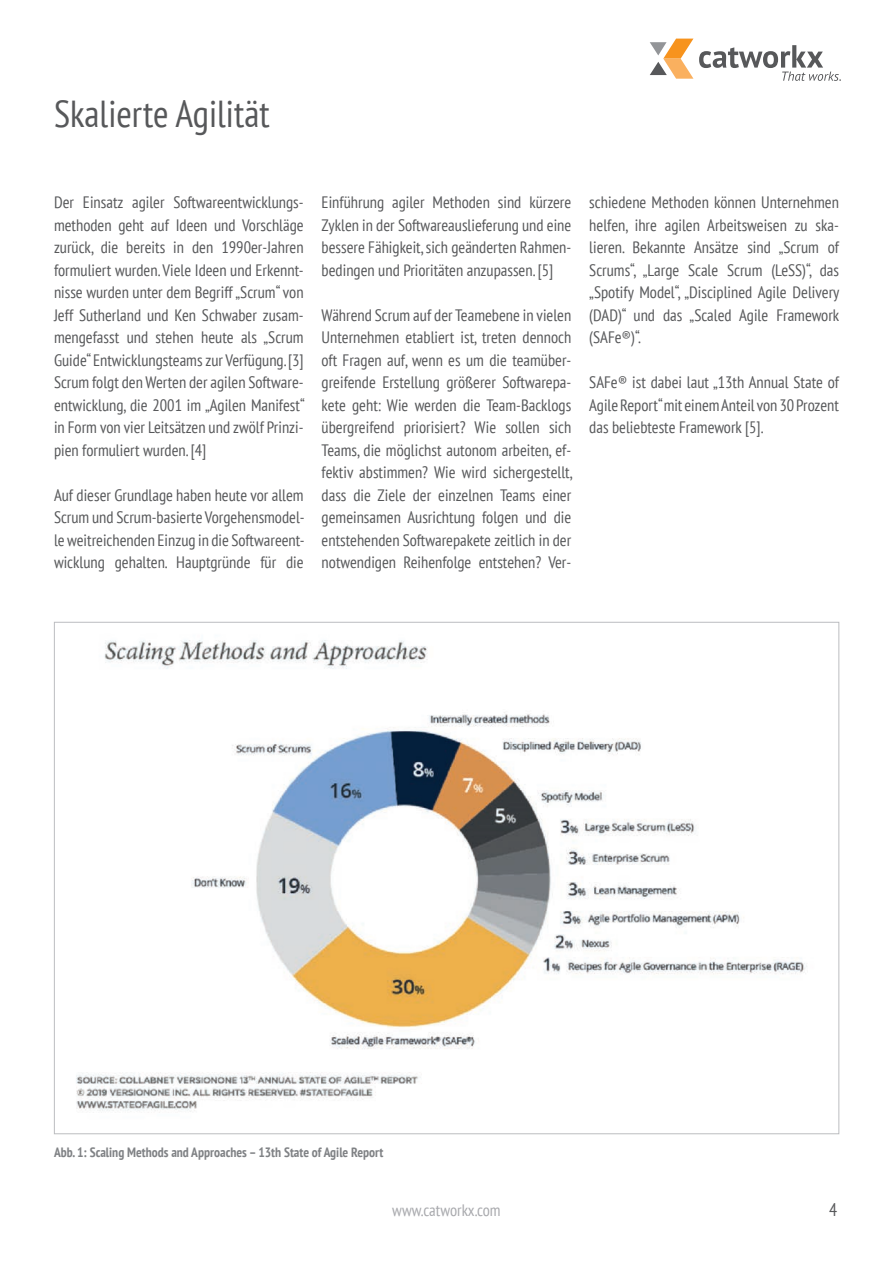
<style>
.page{position:relative;width:893px;height:1263px;background:#fff}
.page>*{position:absolute;margin:0;border:0;box-sizing:border-box;transform-origin:0 0}
.t1{font:condensed 37.5px "PT Sans";color:#57585a}
.t2{font:condensed 18px "PT Sans";color:#57585a}
.t3{font:condensed 16.5px/22.5px "PT Sans";color:#57585a;text-align:justify}
.t4{font:condensed 16.5px "PT Sans";color:#a8a9ad}
.t5{font:700 condensed 13.5px "PT Sans";color:#808285}
</style>
<div class="page">
<svg style="left:650px;top:39px;width:43px;height:40px"></svg>
<svg style="left:699px;top:45px;width:142px;height:36px"></svg>
<img style="left:76px;top:640px;width:731px;height:473px">
<h1 class="t1" style="left:54px;top:90px;width:217px">Skalierte Agilität</h1>
<p class="t3" style="left:54px;top:191px;width:252px">Der Einsatz agiler Softwareentwicklungs&shy;methoden geht auf Ideen und Vorschläge zurück, die bereits in den 1990er-Jahren formuliert wurden. Viele Ideen und Erkennt&shy;nisse wurden unter dem Begriff „Scrum“ von Jeff Sutherland und Ken Schwaber zusam&shy;mengefasst und stehen heute als „Scrum Guide“ Entwicklungsteams zur Verfügung. [3] Scrum folgt den Werten der agilen Software&shy;entwicklung, die 2001 im „Agilen Manifest“ in Form von vier Leitsätzen und zwölf Prinzi&shy;pien formuliert wurden. [4]</p>
<p class="t3" style="left:54px;top:483px;width:252px">Auf dieser Grundlage haben heute vor allem Scrum und Scrum-basierte Vorgehensmodel&shy;le weitreichenden Einzug in die Softwareent&shy;wicklung gehalten. Hauptgründe für die</p>
<p class="t3" style="left:322px;top:191px;width:251px">Einführung agiler Methoden sind kürzere Zyklen in der Softwareauslieferung und eine bessere Fähigkeit, sich geänderten Rahmen&shy;bedingen und Prioritäten anzupassen. [5]</p>
<p class="t3" style="left:322px;top:303px;width:252px">Während Scrum auf der Teamebene in vielen Unternehmen etabliert ist, treten dennoch oft Fragen auf, wenn es um die teamüber&shy;greifende Erstellung größerer Softwarepa&shy;kete geht: Wie werden die Team-Backlogs übergreifend priorisiert? Wie sollen sich Teams, die möglichst autonom arbeiten, ef&shy;fektiv abstimmen? Wie wird sichergestellt, dass die Ziele der einzelnen Teams einer gemeinsamen Ausrichtung folgen und die entstehenden Softwarepakete zeitlich in der notwendigen Reihenfolge entstehen? Ver-</p>
<p class="t3" style="left:589px;top:191px;width:252px">schiedene Methoden können Unternehmen helfen, ihre agilen Arbeitsweisen zu ska&shy;lieren. Bekannte Ansätze sind „Scrum of Scrums“, „Large Scale Scrum (LeSS)“, das „Spotify Model“, „Disciplined Agile Delivery (DAD)“ und das „Scaled Agile Framework (SAFe®)“.</p>
<p class="t3" style="left:589px;top:371px;width:251px">SAFe® ist dabei laut „13th Annual State of Agile Report“ mit einem Anteil von 30 Prozent das beliebteste Framework [5].</p>
<p class="t5" style="left:54px;top:1143px;width:331px">Abb. 1: Scaling Methods and Approaches – 13th State of Agile Report</p>
<p class="t4" style="left:392px;top:1199px;width:110px">www.catworkx.com</p>
<p class="t2" style="left:829px;top:1198px;width:10px">4</p>
</div>
